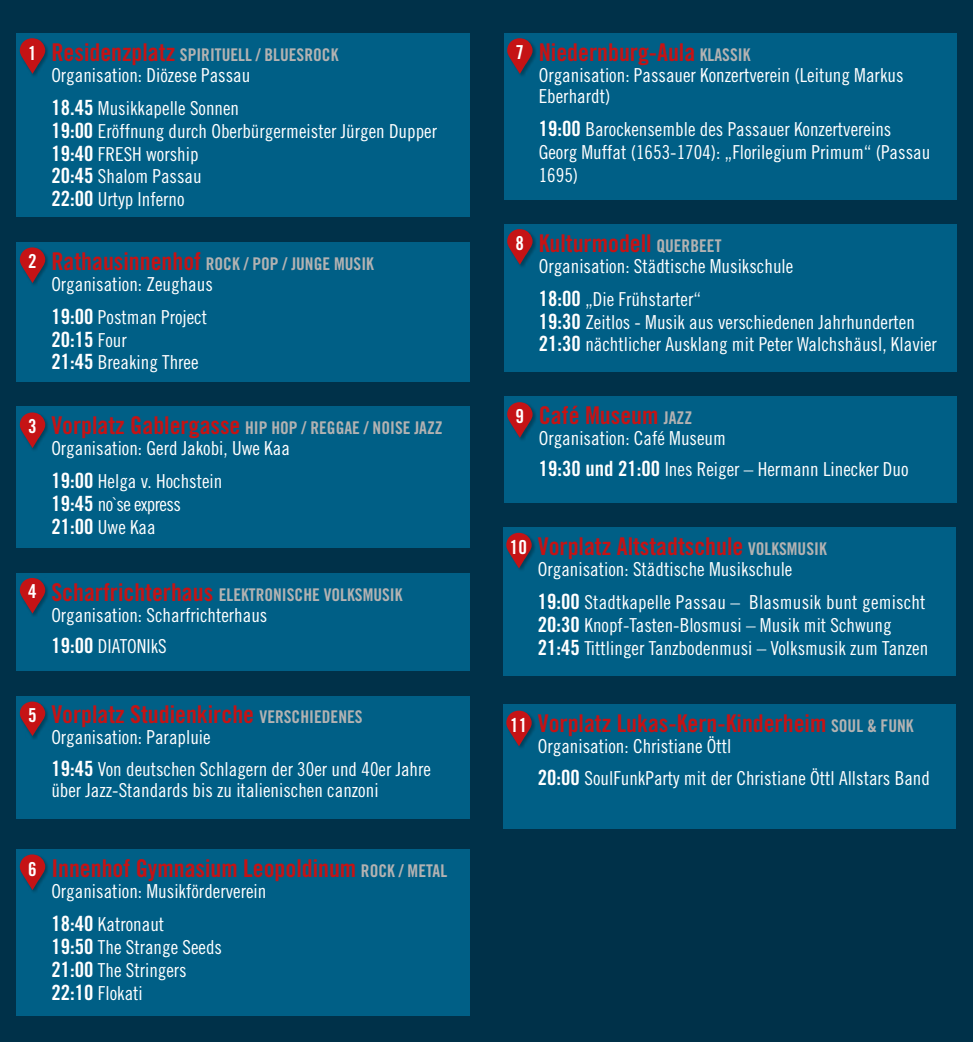
<style>
.page{position:relative;width:973px;height:1042px;background:#fff}
.page>*{position:absolute;margin:0;border:0;box-sizing:border-box;transform-origin:0 0}
.t1{font:24.5px "Trade Gothic LT Std Bd Cn 20";color:#c51315}
.t2{font:21px "Trade Gothic LT Std Bd Cn 20";color:#fff}
.t3{font:19.25px/22.8px "Trade Gothic LT Std Cn 18";color:#fff}
.t4{font:19.25px/22.8px "Trade Gothic LT Std Cn 18";letter-spacing:-.03em;color:#fff}
.t5{font:19.25px "Trade Gothic LT Std Bd Cn 20";color:#fff}
.t6{font:17.5px "Trade Gothic LT Std Bd Cn 20";color:#b3b2b2}
.s1{font-size:24.5px;color:#c51315}
.s2{font-family:"Trade Gothic LT Std Bd Cn 20";font-size:21px}
.s3{font-size:17.5px;color:#b3b2b2}
.s4{font-family:"Trade Gothic LT Std Cn 18";font-size:19.25px}
</style>
<div class="page">
<div style="left:0;top:0;width:972px;height:1042px;background:#003149"></div>
<div style="left:17px;top:849px;width:453px;height:166px;background:#005f86"></div>
<div style="left:19px;top:854px;width:30px;height:40px;background:#000;opacity:.3"></div>
<svg style="left:20px;top:854px;width:25px;height:36px"></svg>
<div style="left:503px;top:704px;width:452px;height:124px;background:#005f86"></div>
<div style="left:505px;top:710px;width:30px;height:40px;background:#000;opacity:.3"></div>
<svg style="left:506px;top:710px;width:25px;height:36px"></svg>
<div style="left:17px;top:406px;width:453px;height:142px;background:#005f86"></div>
<div style="left:19px;top:412px;width:30px;height:40px;background:#000;opacity:.3"></div>
<svg style="left:20px;top:412px;width:25px;height:36px"></svg>
<div style="left:504px;top:396px;width:452px;height:106px;background:#005f86"></div>
<div style="left:506px;top:402px;width:30px;height:39px;background:#000;opacity:.3"></div>
<svg style="left:507px;top:402px;width:25px;height:36px"></svg>
<div style="left:17px;top:573px;width:453px;height:98px;background:#005f86"></div>
<div style="left:19px;top:577px;width:30px;height:40px;background:#000;opacity:.3"></div>
<svg style="left:20px;top:578px;width:25px;height:35px"></svg>
<div style="left:17px;top:696px;width:453px;height:123px;background:#005f86"></div>
<div style="left:19px;top:701px;width:30px;height:38px;background:#000;opacity:.3"></div>
<svg style="left:20px;top:701px;width:25px;height:35px"></svg>
<div style="left:17px;top:33px;width:453px;height:184px;background:#005f86"></div>
<div style="left:19px;top:38px;width:30px;height:40px;background:#000;opacity:.3"></div>
<svg style="left:20px;top:38px;width:25px;height:36px"></svg>
<div style="left:504px;top:224px;width:452px;height:147px;background:#005f86"></div>
<div style="left:506px;top:229px;width:30px;height:39px;background:#000;opacity:.3"></div>
<svg style="left:507px;top:229px;width:25px;height:36px"></svg>
<div style="left:503px;top:527px;width:452px;height:149px;background:#005f86"></div>
<div style="left:505px;top:532px;width:30px;height:40px;background:#000;opacity:.3"></div>
<svg style="left:506px;top:533px;width:25px;height:35px"></svg>
<div style="left:504px;top:33px;width:452px;height:166px;background:#005f86"></div>
<div style="left:506px;top:38px;width:30px;height:40px;background:#000;opacity:.3"></div>
<svg style="left:507px;top:38px;width:25px;height:36px"></svg>
<div style="left:17px;top:242px;width:453px;height:139px;background:#005f86"></div>
<div style="left:19px;top:247px;width:30px;height:40px;background:#000;opacity:.3"></div>
<svg style="left:20px;top:247px;width:25px;height:36px"></svg>
<p class="t5" style="left:28px;top:41px;width:10px">1</p>
<p class="t6" style="left:51px;top:44px;width:288px"><span class="s1">Residenzplatz</span> SPIRITUELL / BLUESROCK</p>
<p class="t3" style="left:51px;top:58px;width:200px;line-height:33.2px">Organisation: Diözese Passau<br><span class="s2">18.45</span> Musikkapelle Sonnen</p>
<p class="t3" style="left:51px;top:119px;width:387px"><span class="s2">19:00</span> Eröffnung durch Oberbürgermeister Jürgen Dupper<br><span class="s2">19:40</span> FRESH worship<br><span class="s2">20:45</span> Shalom Passau<br><span class="s2">22:00</span> Urtyp Inferno</p>
<p class="t5" style="left:515px;top:40px;width:10px">7</p>
<p class="t1" style="left:538px;top:37px;width:213px">Niedernburg-Aula <span class="s3">KLASSIK</span></p>
<p class="t3" style="left:538px;top:64px;width:366px;line-height:21px">Organisation: Passauer Konzertverein (Leitung Markus<br>Eberhardt)</p>
<p class="t3" style="left:538px;top:118px;width:393px"><span class="s2">19:00</span> Barockensemble des Passauer Konzertvereins<br>Georg Muffat (1653-1704): „Florilegium Primum“ (Passau<br>1695)</p>
<p class="t5" style="left:28px;top:249px;width:10px">2</p>
<p class="t6" style="left:51px;top:253px;width:324px"><span class="s1">Rathausinnenhof</span> ROCK / POP / JUNGE MUSIK</p>
<p class="t3" style="left:51px;top:267px;width:163px;line-height:33.2px">Organisation: Zeughaus<br><span class="s2">19:00</span> Postman Project</p>
<p class="t2" style="left:51px;top:326px;width:77px">20:15 <span class="s4">Four</span></p>
<p class="t3" style="left:51px;top:351px;width:149px"><span class="s2">21:45</span> Breaking Three</p>
<p class="t5" style="left:515px;top:231px;width:10px">8</p>
<p class="t1" style="left:538px;top:228px;width:184px">Kulturmodell <span class="s3">QUERBEET</span></p>
<p class="t3" style="left:538px;top:249px;width:256px;line-height:33.2px">Organisation: Städtische Musikschule<br><span class="s2">18:00</span> „Die Frühstarter“</p>
<p class="t3" style="left:538px;top:310px;width:399px"><span class="s2">19:30</span> Zeitlos - Musik aus verschiedenen Jahrhunderten<br><span class="s2">21:30</span> nächtlicher Ausklang mit Peter Walchshäusl, Klavier</p>
<p class="t5" style="left:28px;top:414px;width:10px">3</p>
<p class="t6" style="left:51px;top:417px;width:393px"><span class="s1">Vorplatz Gablergasse</span> HIP HOP / REGGAE / NOISE JAZZ</p>
<p class="t3" style="left:51px;top:431px;width:240px;line-height:33.2px">Organisation: Gerd Jakobi, Uwe Kaa<br><span class="s2">19:00</span> Helga v. Hochstein</p>
<p class="t4" style="left:51px;top:492px;width:131px"><span class="s2">19:45</span> no`se express<br><span class="s2">21:00</span> Uwe Kaa</p>
<p class="t5" style="left:515px;top:405px;width:10px">9</p>
<p class="t1" style="left:538px;top:400px;width:155px">Café Museum <span class="s3">JAZZ</span></p>
<p class="t3" style="left:538px;top:422px;width:371px;line-height:31.5px">Organisation: Café Museum<br><span class="s2">19:30 und 21:00</span> Ines Reiger – Hermann Linecker Duo</p>
<p class="t5" style="left:28px;top:579px;width:10px">4</p>
<p class="t6" style="left:51px;top:584px;width:352px"><span class="s1">Scharfrichterhaus</span> ELEKTRONISCHE VOLKSMUSIK</p>
<p class="t3" style="left:51px;top:599px;width:217px;line-height:31.5px">Organisation: Scharfrichterhaus<br><span class="s2">19:00</span> DIATONIkS</p>
<p class="t5" style="left:509px;top:535px;width:19px">10</p>
<p class="t1" style="left:537px;top:531px;width:290px">Vorplatz Altstadtschule <span class="s3">VOLKSMUSIK</span></p>
<p class="t3" style="left:537px;top:552px;width:389px;line-height:33.2px">Organisation: Städtische Musikschule<br><span class="s2">19:00</span> Stadtkapelle Passau – Blasmusik bunt gemischt</p>
<p class="t3" style="left:537px;top:613px;width:392px"><span class="s2">20:30</span> Knopf-Tasten-Blosmusi – Musik mit Schwung<br><span class="s2">21:45</span> Tittlinger Tanzbodenmusi – Volksmusik zum Tanzen</p>
<p class="t5" style="left:28px;top:703px;width:10px">5</p>
<p class="t1" style="left:51px;top:700px;width:313px">Vorplatz Studienkirche <span class="s3">VERSCHIEDENES</span></p>
<p class="t3" style="left:51px;top:721px;width:381px;line-height:31.5px">Organisation: Parapluie<br><span class="s2">19:45</span> Von deutschen Schlagern der 30er und 40er Jahre</p>
<p class="t3" style="left:51px;top:778px;width:329px">über Jazz-Standards bis zu italienischen canzoni</p>
<p class="t5" style="left:510px;top:713px;width:19px">11</p>
<p class="t1" style="left:537px;top:708px;width:377px">Vorplatz Lukas-Kern-Kinderheim <span class="s3">SOUL &amp; FUNK</span></p>
<p class="t3" style="left:537px;top:730px;width:393px;line-height:31.5px">Organisation: Christiane Öttl<br><span class="s2">20:00</span> SoulFunkParty mit der Christiane Öttl Allstars Band</p>
<p class="t5" style="left:28px;top:857px;width:10px">6</p>
<p class="t1" style="left:51px;top:853px;width:397px">Innenhof Gymnasium Leopoldinum <span class="s3">ROCK / METAL</span></p>
<p class="t3" style="left:51px;top:874px;width:216px;line-height:33.2px">Organisation: Musikförderverein<br><span class="s2">18:40</span> Katronaut</p>
<p class="t3" style="left:51px;top:936px;width:172px"><span class="s2">19:50</span> The Strange Seeds<br><span class="s2">21:00</span> The Stringers<br><span class="s2">22:10</span> Flokati</p>
</div>
